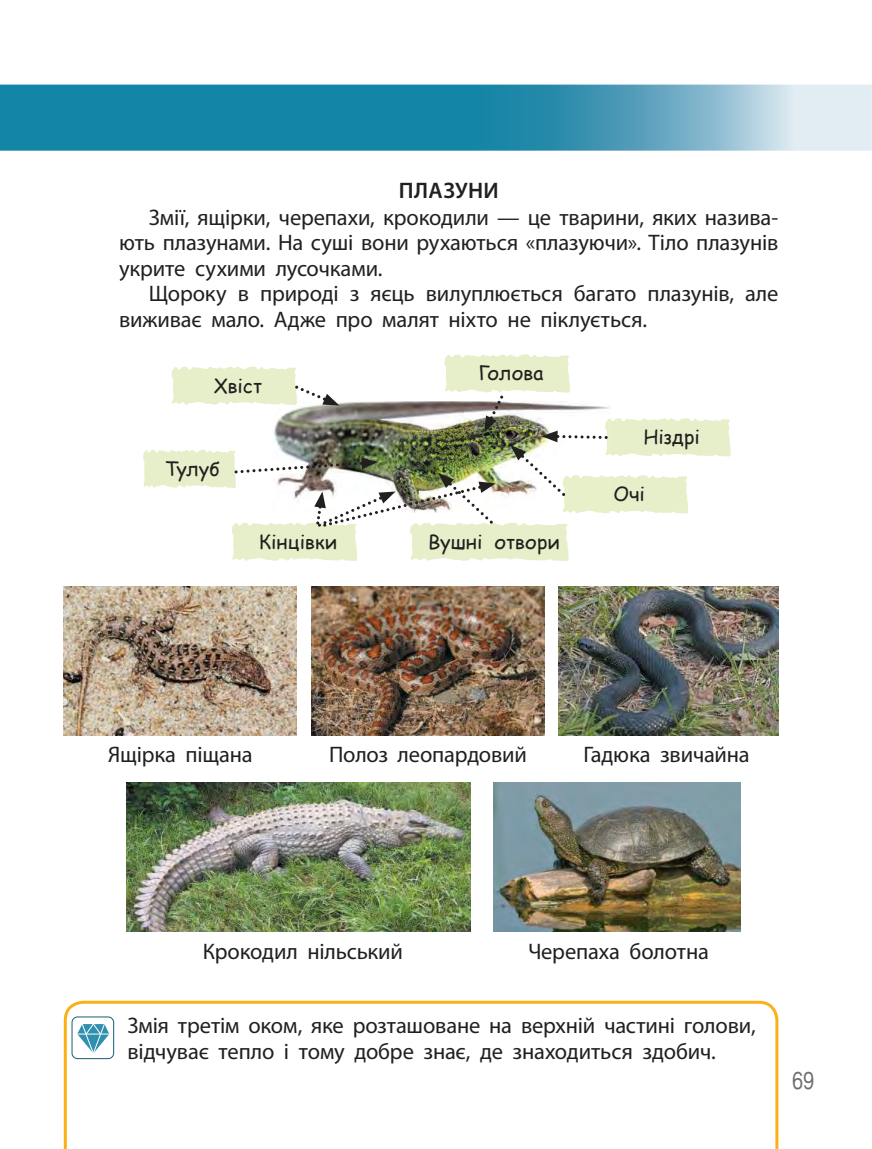
<style>
.page{position:relative;width:872px;height:1149px;background:#fff}
.page>*{position:absolute;margin:0;border:0;box-sizing:border-box;transform-origin:0 0}
.t1{font:24px "Pragmatica C";color:#6d6e70;scale:.8 1}
.t2{font:22.5px/25.5px "Myriad Pro";letter-spacing:-.01em;color:#221f1f}
.t3{font:600 22.5px "Myriad Pro";letter-spacing:.015em;color:#221f1f}
.t4{font:19.5px "Comic Sans MS";letter-spacing:.005em;color:#221f1f}
</style>
<div class="page">
<img style="left:0;top:85px;width:871px;height:66px">
<img style="left:64px;top:586px;width:233px;height:149px">
<img style="left:126px;top:782px;width:344px;height:149px">
<img style="left:311px;top:586px;width:233px;height:149px">
<img style="left:559px;top:586px;width:219px;height:149px">
<svg style="left:143px;top:354px;width:588px;height:207px"></svg>
<img style="left:493px;top:782px;width:248px;height:149px">
<svg style="left:64px;top:1000px;width:714px;height:148px"></svg>
<p class="t3" style="left:399px;top:179px;width:101px">ПЛАЗУНИ</p>
<p class="t2" style="left:119px;top:205px;width:661px;text-align:justify;text-indent:30px">Змії, ящірки, черепахи, крокодили — це тварини, яких назива&shy;ють плазунами. На суші вони рухаються «плазуючи». Тіло плазунів укрите сухими лусочками.</p>
<p class="t2" style="left:119px;top:281px;width:661px;text-indent:30px">Щороку в природі з яєць вилуплюється багато плазунів, але виживає мало. Адже про малят ніхто не піклується.</p>
<p class="t4" style="left:214px;top:371px;width:50px">Хвіст</p>
<p class="t4" style="left:165px;top:454px;width:56px">Тулуб</p>
<p class="t4" style="left:259px;top:527px;width:80px">Кінцівки</p>
<p class="t4" style="left:478px;top:358px;width:67px">Голова</p>
<p class="t4" style="left:428px;top:527px;width:134px">Вушні отвори</p>
<p class="t4" style="left:643px;top:422px;width:58px">Ніздрі</p>
<p class="t4" style="left:613px;top:479px;width:33px">Очі</p>
<p class="t2" style="left:108px;top:742px;width:146px">Ящірка піщана</p>
<p class="t2" style="left:329px;top:742px;width:199px">Полоз леопардовий</p>
<p class="t2" style="left:583px;top:742px;width:168px">Гадюка звичайна</p>
<p class="t2" style="left:203px;top:938px;width:201px">Крокодил нільський</p>
<p class="t2" style="left:528px;top:938px;width:182px">Черепаха болотна</p>
<p class="t2" style="left:128px;top:1013px;width:629px">Змія третім оком, яке розташоване на верхній частині голови, відчуває тепло і тому добре знає, де знаходиться здобич.</p>
<p class="t1" style="left:792px;top:1070px;width:29px">69</p>
</div>
